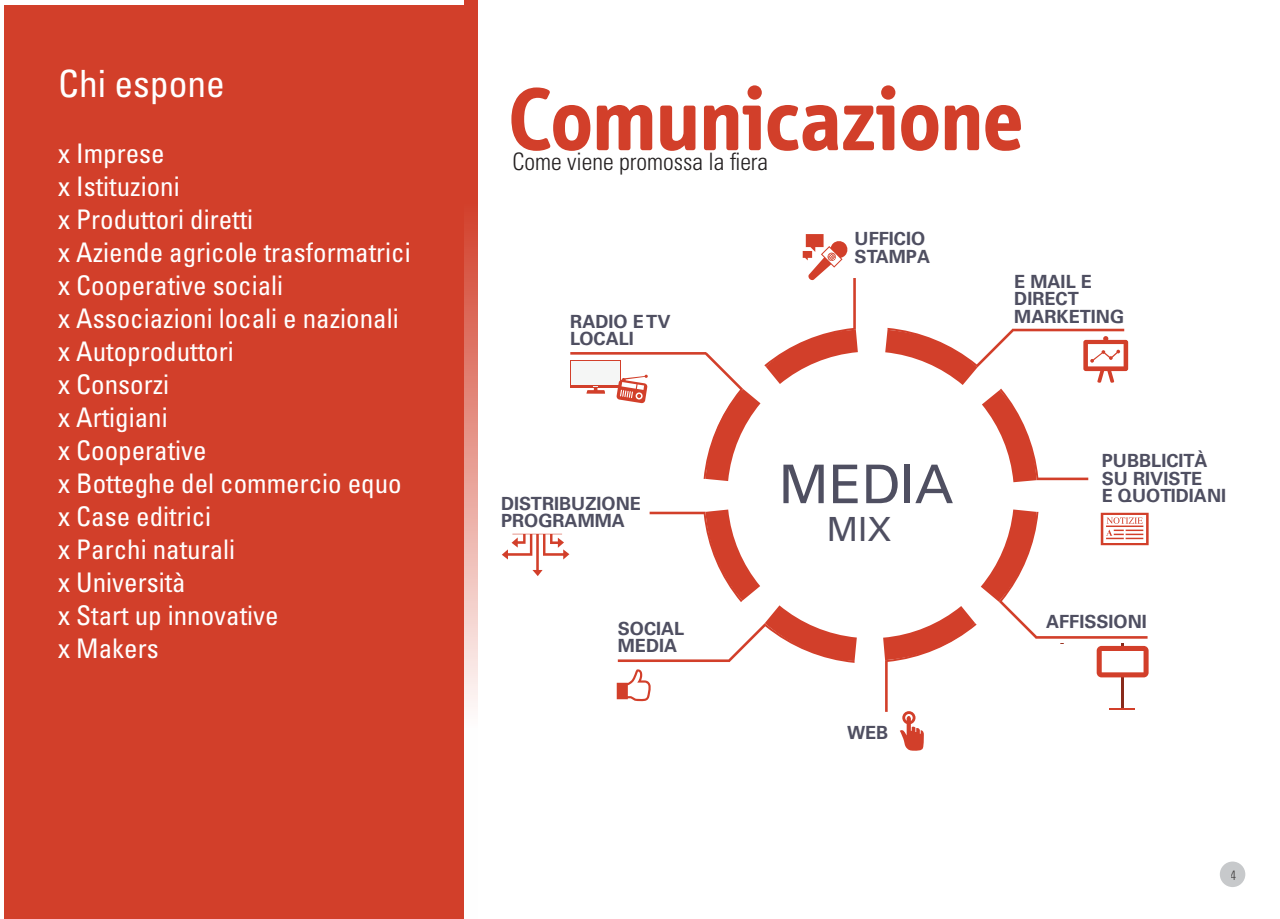
<style>
.page{position:relative;width:1280px;height:919px;background:#fff}
.page>*{position:absolute;margin:0;border:0;box-sizing:border-box;transform-origin:0 0}
.t1{font:700 91.5px "Info";color:#d23f2a}
.t2{font:53.25px "Univers";color:#4f4f61}
.t3{font:condensed 37.5px "Univers";color:#fff}
.t4{font:33.3px "Univers";color:#4f4f61}
.t5{font:condensed 27px "Univers";color:#fff}
.t6{font:300 condensed 24px "Univers";color:#231f20}
.t7{font:700 18.15px/17.4px "Univers";color:#4f4f61}
.t8{font:300 condensed 13.5px "Univers";color:#231f20}
</style>
<div class="page">
<div style="left:1220px;top:861px;width:25px;height:26px;background:#c7c9cb;border-radius:50%"></div>
<div style="left:4px;top:5px;width:460px;height:913px;background:#d23f2a"></div>
<svg style="left:464px;top:0;width:14px;height:707px;background:#e18072"></svg>
<svg style="left:617px;top:669px;width:34px;height:32px"></svg>
<svg style="left:618px;top:509px;width:239px;height:153px"></svg>
<svg style="left:885px;top:328px;width:243px;height:154px"></svg>
<svg style="left:570px;top:234px;width:288px;height:247px"></svg>
<svg style="left:502px;top:533px;width:67px;height:43px"></svg>
<svg style="left:883px;top:509px;width:266px;height:242px"></svg>
<hr style="left:1109px;top:707px;width:26px;height:2px;background:#d23f2a">
<p class="t3" style="left:58px;top:60px;width:168px">Chi espone</p>
<p class="t5" style="left:58px;top:136px;width:108px">x Imprese</p>
<p class="t5" style="left:58px;top:169px;width:123px">x Istituzioni</p>
<p class="t5" style="left:58px;top:202px;width:196px">x Produttori diretti</p>
<p class="t5" style="left:58px;top:235px;width:354px">x Aziende agricole trasformatrici</p>
<p class="t5" style="left:58px;top:268px;width:226px">x Cooperative sociali</p>
<p class="t5" style="left:58px;top:301px;width:342px">x Associazioni locali e nazionali</p>
<p class="t5" style="left:58px;top:334px;width:177px">x Autoproduttori</p>
<p class="t5" style="left:58px;top:367px;width:112px">x Consorzi</p>
<p class="t5" style="left:58px;top:400px;width:111px">x Artigiani</p>
<p class="t5" style="left:58px;top:433px;width:150px">x Cooperative</p>
<p class="t5" style="left:58px;top:466px;width:345px">x Botteghe del commercio equo</p>
<p class="t5" style="left:58px;top:499px;width:154px">x Case editrici</p>
<p class="t5" style="left:58px;top:532px;width:178px">x Parchi naturali</p>
<p class="t5" style="left:58px;top:565px;width:129px">x Università</p>
<p class="t5" style="left:58px;top:598px;width:222px">x Start up innovative</p>
<p class="t5" style="left:58px;top:631px;width:102px">x Makers</p>
<p class="t1" style="left:509px;top:67px;width:515px">Comunicazione</p>
<p class="t6" style="left:512px;top:147px;width:257px">Come viene promossa la fiera</p>
<p class="t7" style="left:570px;top:313px;width:102px">RADIO E TV<br>LOCALI</p>
<p class="t7" style="left:501px;top:494px;width:141px">DISTRIBUZIONE<br>PROGRAMMA</p>
<p class="t7" style="left:618px;top:619px;width:68px">SOCIAL<br>MEDIA</p>
<p class="t7" style="left:854px;top:230px;width:77px">UFFICIO<br>STAMPA</p>
<h2 class="t2" style="left:779px;top:452px;width:176px">MEDIA</h2>
<p class="t4" style="left:827px;top:509px;width:66px">MIX</p>
<p class="t7" style="left:847px;top:723px;width:43px">WEB</p>
<p class="t7" style="left:1014px;top:273px;width:111px">E MAIL E<br>DIRECT<br>MARKETING</p>
<p class="t7" style="left:1102px;top:452px;width:126px">PUBBLICITÀ<br>SU RIVISTE<br>E QUOTIDIANI</p>
<p class="t7" style="left:1046px;top:613px;width:102px">AFFISSIONI</p>
<p class="t8" style="left:1231px;top:866px;width:7px">4</p>
</div>
